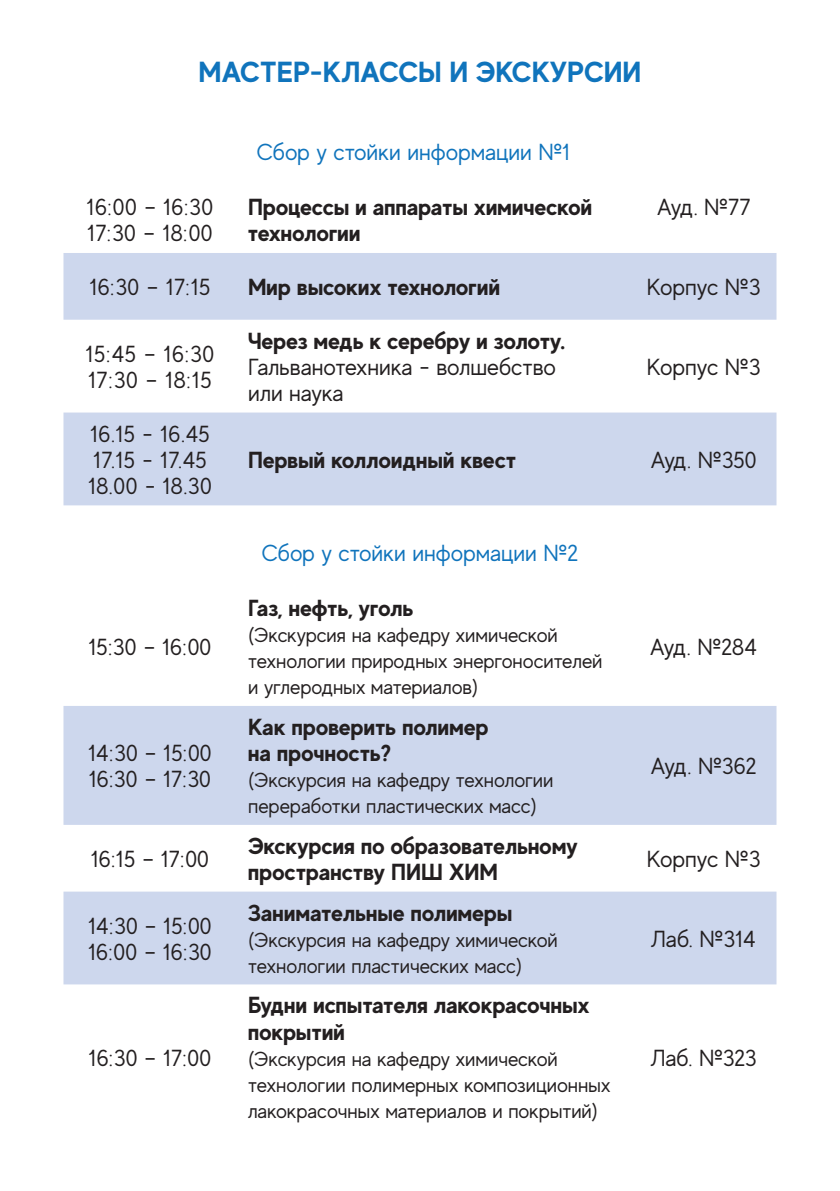
<style>
.page{position:relative;width:840px;height:1191px;background:#fff}
.page>*{position:absolute;margin:0;border:0;box-sizing:border-box;transform-origin:0 0}
.t1{font:700 29px "MADE Evolve Sans";color:#1074bc}
.t2{font:700 23.2px/26.2px "MADE Evolve Sans";color:#231f20}
.t3{font:23.2px/26.2px "MADE Evolve Sans";color:#231f20}
.t4{font:23.2px "MADE Evolve Sans";color:#1074bc}
.t5{font:23.2px/26px "MADE Evolve Sans";letter-spacing:.02em;color:#231f20}
.t6{font:20.2px/26.2px "MADE Evolve Sans";color:#231f20}
</style>
<div class="page">
<svg style="left:63px;top:706px;width:713px;height:278px;fill:#cdd7ed"></svg>
<svg style="left:63px;top:253px;width:713px;height:252px;fill:#cdd7ed"></svg>
<h1 class="t1" style="left:198px;top:54px;width:444px">МАСТЕР-КЛАССЫ И ЭКСКУРСИИ</h1>
<p class="t4" style="left:256px;top:137px;width:315px">Сбор у стойки информации №1</p>
<p class="t3" style="left:87px;top:193px;width:128px">16:00 – 16:30<br>17:30 – 18:00</p>
<p class="t2" style="left:248px;top:193px;width:345px">Процессы и аппараты химической технологии</p>
<p class="t3" style="left:656px;top:193px;width:95px">Ауд. №77</p>
<p class="t3" style="left:89px;top:273px;width:122px">16:30 – 17:15</p>
<p class="t2" style="left:248px;top:273px;width:253px">Мир высоких технологий</p>
<p class="t3" style="left:646px;top:273px;width:115px">Корпус №3</p>
<p class="t5" style="left:85px;top:340px;width:130px">15:45 – 16:30<br>17:30 – 18:15</p>
<p class="t3" style="left:88px;top:420px;width:125px">16.15 - 16.45<br>17.15 - 17.45<br>18.00 - 18.30</p>
<p class="t3" style="left:88px;top:633px;width:125px">15:30 – 16:00</p>
<p class="t3" style="left:88px;top:739px;width:125px">14:30 – 15:00<br>16:30 – 17:30</p>
<p class="t3" style="left:91px;top:845px;width:120px">16:15 – 17:00</p>
<p class="t3" style="left:88px;top:912px;width:125px">14:30 – 15:00<br>16:00 – 16:30</p>
<p class="t3" style="left:88px;top:1043px;width:124px">16:30 – 17:00</p>
<p class="t2" style="left:248px;top:327px;width:318px">Через медь к серебру и золоту.</p>
<p class="t3" style="left:248px;top:353px;width:309px">Гальванотехника - волшебство или наука</p>
<p class="t3" style="left:646px;top:353px;width:115px">Корпус №3</p>
<p class="t2" style="left:248px;top:446px;width:270px">Первый коллоидный квест</p>
<p class="t3" style="left:650px;top:446px;width:108px">Ауд. №350</p>
<p class="t4" style="left:261px;top:539px;width:318px">Сбор у стойки информации №2</p>
<p class="t2" style="left:248px;top:594px;width:167px">Газ, нефть, уголь</p>
<p class="t6" style="left:248px;top:621px;width:356px">(Экскурсия на кафедру химической технологии природных энергоносителей и углеродных материалов)</p>
<p class="t2" style="left:248px;top:713px;width:242px">Как проверить полимер на прочность?</p>
<p class="t6" style="left:248px;top:766px;width:306px">(Экскурсия на кафедру технологии переработки пластических масс)</p>
<p class="t2" style="left:248px;top:832px;width:331px">Экскурсия по образовательному пространству ПИШ ХИМ</p>
<p class="t3" style="left:649px;top:633px;width:109px">Ауд. №284</p>
<p class="t3" style="left:650px;top:752px;width:108px">Ауд. №362</p>
<p class="t3" style="left:646px;top:845px;width:115px">Корпус №3</p>
<p class="t2" style="left:248px;top:898px;width:266px">Занимательные полимеры</p>
<p class="t6" style="left:248px;top:926px;width:311px">(Экскурсия на кафедру химической технологии пластических масс)</p>
<p class="t3" style="left:650px;top:925px;width:106px">Лаб. №314</p>
<p class="t2" style="left:248px;top:991px;width:343px">Будни испытателя лакокрасочных покрытий</p>
<p class="t6" style="left:248px;top:1045px;width:363px">(Экскурсия на кафедру химической технологии полимерных композиционных лакокрасочных материалов и покрытий)</p>
<p class="t3" style="left:650px;top:1043px;width:107px">Лаб. №323</p>
</div>
